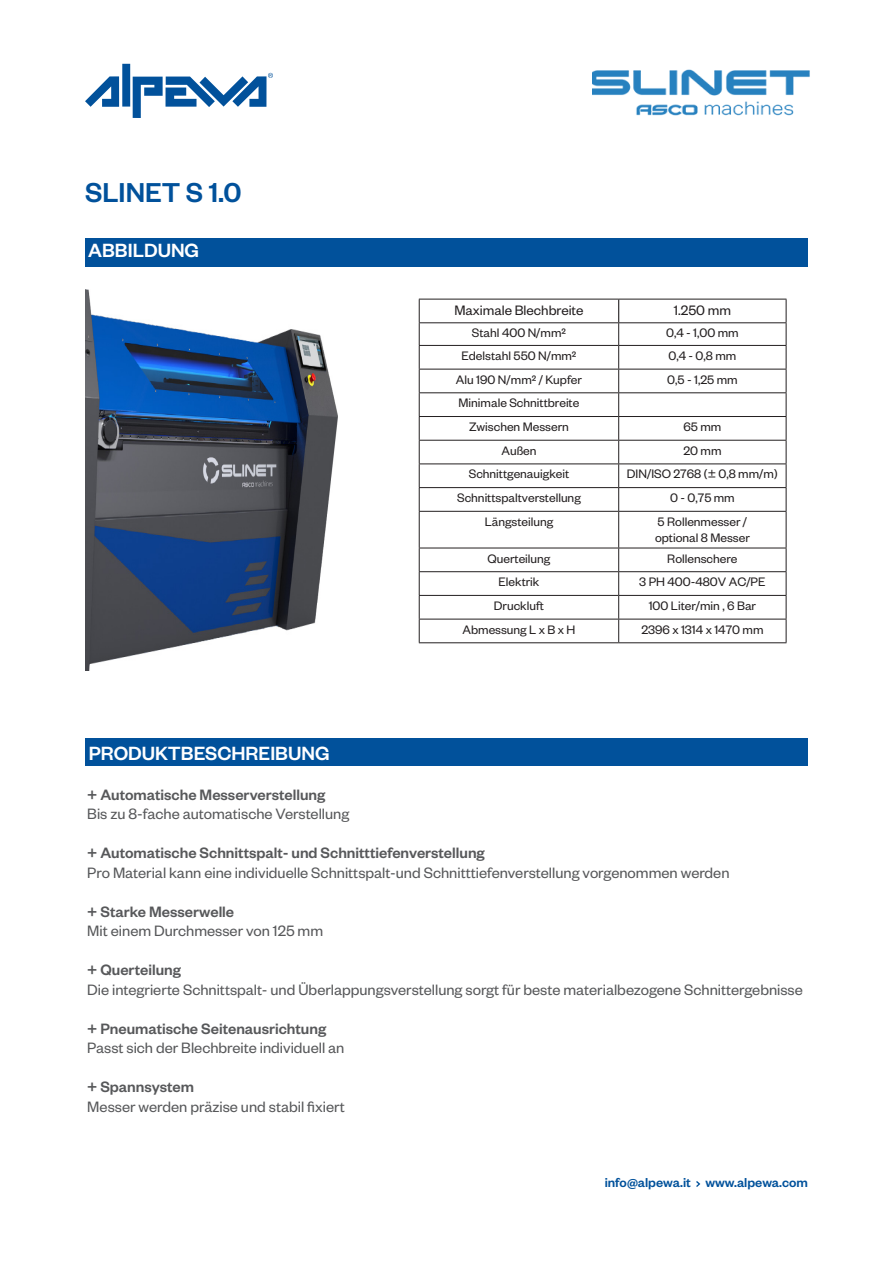
<style>
.page{position:relative;width:893px;height:1263px;background:#fff}
.page>*{position:absolute;margin:0;border:0;box-sizing:border-box;transform-origin:0 0}
.t1{font:500 30px "Founders Grotesk";color:#01519b}
.t2{font:500 21px "Founders Grotesk";color:#fff}
.t3{font:16.5px "Founders Grotesk";color:#57585a}
.t4{font:500 16.5px "Founders Grotesk";color:#57585a}
.t5{font:15px "Founders Grotesk";color:#231f20}
.t6{font:500 14.25px "Founders Grotesk";color:#01519b}
.t7{font:13.5px "Founders Grotesk";color:#231f20}
</style>
<div class="page">
<svg style="left:85px;top:64px;width:188px;height:54px"></svg>
<svg style="left:696px;top:1181px;width:4px;height:6px"></svg>
<div style="left:85px;top:738px;width:722px;height:28px;background:#01519b"></div>
<div style="left:85px;top:238px;width:723px;height:29px;background:#01519b"></div>
<img style="left:85px;top:289px;width:253px;height:382px">
<hr style="left:419px;top:345px;width:200px;height:1px;background:#231f20">
<hr style="left:619px;top:345px;width:167px;height:1px;background:#231f20">
<hr style="left:419px;top:369px;width:200px;height:1px;background:#231f20">
<hr style="left:619px;top:369px;width:167px;height:1px;background:#231f20">
<hr style="left:419px;top:392px;width:200px;height:1px;background:#231f20">
<hr style="left:619px;top:392px;width:167px;height:1px;background:#231f20">
<hr style="left:419px;top:416px;width:200px;height:1px;background:#231f20">
<hr style="left:619px;top:416px;width:167px;height:1px;background:#231f20">
<hr style="left:419px;top:440px;width:200px;height:1px;background:#231f20">
<hr style="left:619px;top:440px;width:167px;height:1px;background:#231f20">
<hr style="left:419px;top:463px;width:200px;height:1px;background:#231f20">
<hr style="left:619px;top:463px;width:167px;height:1px;background:#231f20">
<hr style="left:419px;top:487px;width:200px;height:1px;background:#231f20">
<hr style="left:619px;top:487px;width:167px;height:1px;background:#231f20">
<hr style="left:419px;top:511px;width:200px;height:1px;background:#231f20">
<hr style="left:619px;top:511px;width:167px;height:1px;background:#231f20">
<hr style="left:419px;top:548px;width:200px;height:1px;background:#231f20">
<hr style="left:619px;top:548px;width:167px;height:1px;background:#231f20">
<hr style="left:419px;top:571px;width:200px;height:1px;background:#231f20">
<hr style="left:619px;top:571px;width:167px;height:1px;background:#231f20">
<hr style="left:419px;top:595px;width:200px;height:1px;background:#231f20">
<hr style="left:619px;top:595px;width:167px;height:1px;background:#231f20">
<hr style="left:419px;top:619px;width:200px;height:1px;background:#231f20">
<hr style="left:619px;top:619px;width:167px;height:1px;background:#231f20">
<hr style="left:419px;top:642px;width:200px;height:1px;background:#231f20">
<hr style="left:619px;top:642px;width:167px;height:1px;background:#231f20">
<hr style="left:419px;top:512px;width:1px;height:36px;background:#231f20">
<svg style="left:419px;top:548px;width:1px;height:94px"></svg>
<hr style="left:618px;top:512px;width:1px;height:36px;background:#231f20">
<hr style="left:786px;top:512px;width:1px;height:36px;background:#231f20">
<svg style="left:618px;top:548px;width:1px;height:94px"></svg>
<svg style="left:786px;top:548px;width:1px;height:94px"></svg>
<svg style="left:618px;top:300px;width:1px;height:211px"></svg>
<hr style="left:419px;top:299px;width:200px;height:1px;background:#231f20">
<svg style="left:419px;top:299px;width:1px;height:212px"></svg>
<hr style="left:619px;top:299px;width:167px;height:1px;background:#231f20">
<svg style="left:786px;top:299px;width:1px;height:212px"></svg>
<hr style="left:419px;top:322px;width:200px;height:1px;background:#231f20">
<hr style="left:619px;top:322px;width:167px;height:1px;background:#231f20">
<img style="left:592px;top:69px;width:218px;height:47px">
<p class="t1" style="left:85px;top:173px;width:158px">SLINET S 1.0</p>
<p class="t2" style="left:88px;top:237px;width:112px">ABBILDUNG</p>
<p class="t2" style="left:89px;top:741px;width:242px">PRODUKTBESCHREIBUNG</p>
<p class="t5" style="left:454px;top:301px;width:131px">Maximale Blechbreite</p>
<p class="t5" style="left:674px;top:301px;width:59px">1.250 mm</p>
<p class="t7" style="left:472px;top:325px;width:96px">Stahl 400 N/mm²</p>
<p class="t7" style="left:666px;top:325px;width:74px">0,4 - 1,00 mm</p>
<p class="t7" style="left:461px;top:347px;width:116px">Edelstahl 550 N/mm²</p>
<p class="t7" style="left:668px;top:347px;width:69px">0,4 - 0,8 mm</p>
<p class="t7" style="left:456px;top:371px;width:127px">Alu 190 N/mm² / Kupfer</p>
<p class="t7" style="left:667px;top:371px;width:72px">0,5 - 1,25 mm</p>
<p class="t7" style="left:459px;top:395px;width:122px">Minimale Schnittbreite</p>
<p class="t7" style="left:469px;top:418px;width:101px">Zwischen Messern</p>
<p class="t7" style="left:683px;top:418px;width:39px">65 mm</p>
<p class="t7" style="left:501px;top:442px;width:37px">Außen</p>
<p class="t7" style="left:683px;top:442px;width:40px">20 mm</p>
<p class="t7" style="left:469px;top:466px;width:102px">Schnittgenauigkeit</p>
<p class="t7" style="left:627px;top:466px;width:152px">DIN/ISO 2768 (± 0,8 mm/m)</p>
<p class="t7" style="left:457px;top:489px;width:125px">Schnittspaltverstellung</p>
<p class="t7" style="left:670px;top:489px;width:66px">0 - 0,75 mm</p>
<p class="t7" style="left:485px;top:513px;width:70px">Längsteilung</p>
<p class="t7" style="left:658px;top:513px;width:91px">5 Rollenmesser /</p>
<p class="t7" style="left:655px;top:529px;width:96px">optional 8 Messer</p>
<p class="t7" style="left:488px;top:550px;width:64px">Querteilung</p>
<p class="t7" style="left:667px;top:550px;width:72px">Rollenschere</p>
<p class="t7" style="left:499px;top:574px;width:42px">Elektrik</p>
<p class="t7" style="left:639px;top:574px;width:128px">3 PH 400-480V AC/PE</p>
<p class="t7" style="left:494px;top:597px;width:52px">Druckluft</p>
<p class="t7" style="left:649px;top:597px;width:109px">100 Liter/min , 6 Bar</p>
<p class="t7" style="left:462px;top:621px;width:114px">Abmessung L x B x H</p>
<p class="t7" style="left:641px;top:621px;width:124px">2396 x 1314 x 1470 mm</p>
<p class="t4" style="left:87px;top:784px;width:240px">+ Automatische Messerverstellung</p>
<p class="t3" style="left:87px;top:804px;width:264px">Bis zu 8-fache automatische Verstellung</p>
<p class="t4" style="left:87px;top:842px;width:399px">+ Automatische Schnittspalt- und Schnitttiefenverstellung</p>
<p class="t3" style="left:87px;top:862px;width:644px">Pro Material kann eine individuelle Schnittspalt-und Schnitttiefenverstellung vorgenommen werden</p>
<p class="t4" style="left:87px;top:901px;width:148px">+ Starke Messerwelle</p>
<p class="t3" style="left:87px;top:921px;width:237px">Mit einem Durchmesser von 125 mm</p>
<p class="t4" style="left:87px;top:959px;width:95px">+ Querteilung</p>
<p class="t3" style="left:87px;top:979px;width:717px">Die integrierte Schnittspalt- und Überlappungsverstellung sorgt für beste materialbezogene Schnittergebnisse</p>
<p class="t4" style="left:87px;top:1018px;width:240px">+ Pneumatische Seitenausrichtung</p>
<p class="t3" style="left:87px;top:1038px;width:259px">Passt sich der Blechbreite individuell an</p>
<p class="t4" style="left:87px;top:1076px;width:108px">+ Spannsystem</p>
<p class="t3" style="left:87px;top:1096px;width:259px">Messer werden präzise und stabil fixiert</p>
<p class="t6" style="left:605px;top:1174px;width:205px">info@alpewa.it www.alpewa.com</p>
</div>
